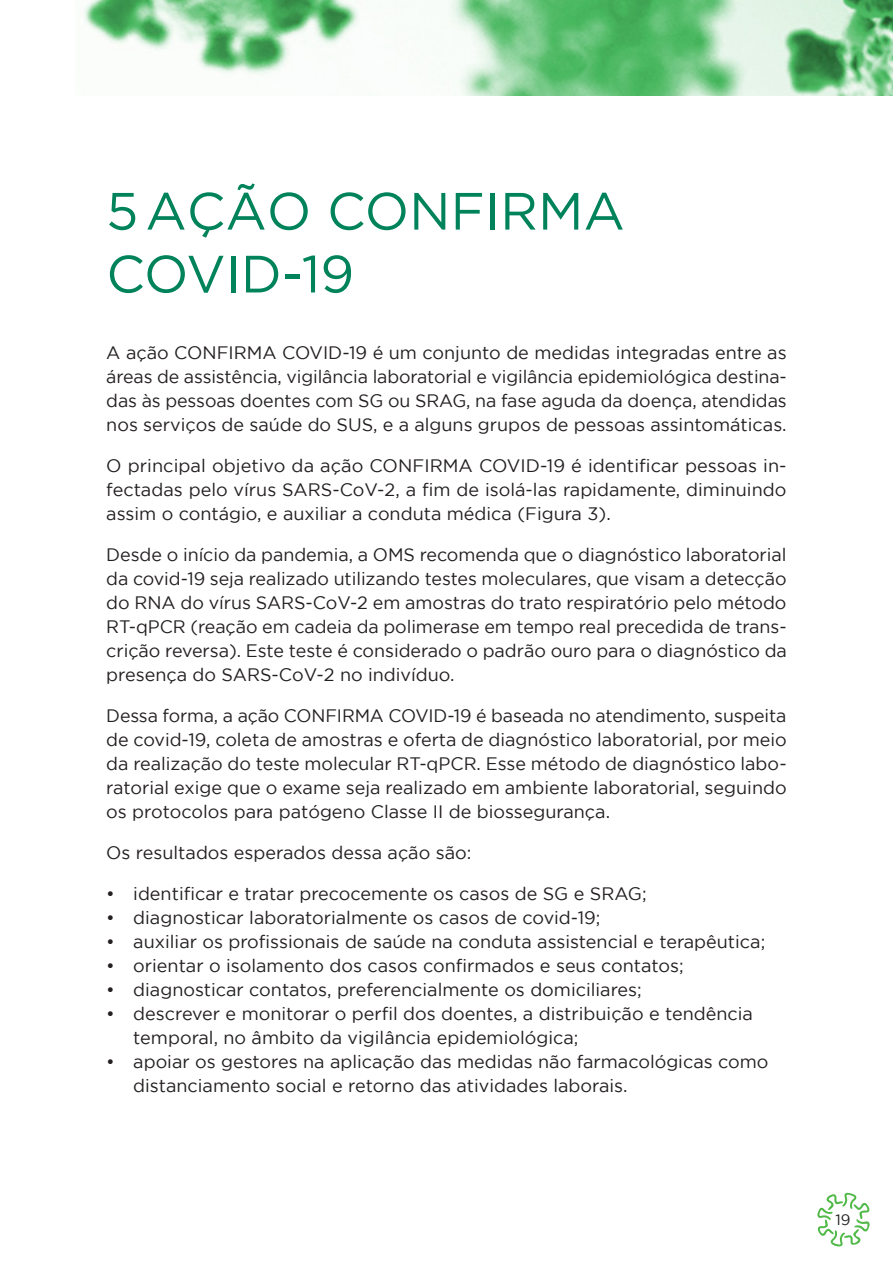
<style>
.page{position:relative;width:893px;height:1263px;background:#fff}
.page>*{position:absolute;margin:0;border:0;box-sizing:border-box;transform-origin:0 0}
.t1{font:52.35px/62.8px "Gotham";color:#00835a}
.t2{font:18px/24px "Gotham";color:#231f20;text-align:justify}
.t3{font:15px "Gotham";color:#231f20}
</style>
<div class="page">
<svg style="left:817px;top:1192px;width:53px;height:54px"></svg>
<img style="left:84px;top:0;width:809px;height:96px">
<h1 class="t1" style="left:106px;top:179px;width:520px">5AÇÃO CONFIRMA<br>COVID-19</h1>
<p class="t2" style="left:106px;top:340px;width:682px">A ação CONFIRMA COVID-19 é um conjunto de medidas integradas entre as áreas de assistência, vigilância laboratorial e vigilância epidemiológica destina&shy;das às pessoas doentes com SG ou SRAG, na fase aguda da doença, atendidas nos serviços de saúde do SUS, e a alguns grupos de pessoas assintomáticas.</p>
<p class="t2" style="left:106px;top:453px;width:682px">O principal objetivo da ação CONFIRMA COVID-19 é identificar pessoas in&shy;fectadas pelo vírus SARS-CoV-2, a fim de isolá-las rapidamente, diminuindo assim o contágio, e auxiliar a conduta médica (Figura 3).</p>
<p class="t2" style="left:106px;top:542px;width:682px">Desde o início da pandemia, a OMS recomenda que o diagnóstico laboratorial da covid-19 seja realizado utilizando testes moleculares, que visam a detecção do RNA do vírus SARS-CoV-2 em amostras do trato respiratório pelo método RT-qPCR (reação em cadeia da polimerase em tempo real precedida de trans&shy;crição reversa). Este teste é considerado o padrão ouro para o diagnóstico da presença do SARS-CoV-2 no indivíduo.</p>
<p class="t2" style="left:106px;top:703px;width:682px">Dessa forma, a ação CONFIRMA COVID-19 é baseada no atendimento, suspeita de covid-19, coleta de amostras e oferta de diagnóstico laboratorial, por meio da realização do teste molecular RT-qPCR. Esse método de diagnóstico labo&shy;ratorial exige que o exame seja realizado em ambiente laboratorial, seguindo os protocolos para patógeno Classe II de biossegurança.</p>
<p class="t2" style="left:106px;top:840px;width:367px">Os resultados esperados dessa ação são:</p>
<p class="t2" style="left:106px;top:881px;width:542px">• identificar e tratar precocemente os casos de SG e SRAG;</p>
<p class="t2" style="left:106px;top:905px;width:496px">• diagnosticar laboratorialmente os casos de covid-19;</p>
<p class="t2" style="left:106px;top:929px;width:660px">• auxiliar os profissionais de saúde na conduta assistencial e terapêutica;</p>
<p class="t2" style="left:106px;top:953px;width:579px">• orientar o isolamento dos casos confirmados e seus contatos;</p>
<p class="t2" style="left:106px;top:977px;width:537px">• diagnosticar contatos, preferencialmente os domiciliares;</p>
<p class="t2" style="left:133px;top:1001px;width:621px;text-indent:-27px">• descrever e monitorar o perfil dos doentes, a distribuição e tendência temporal, no âmbito da vigilância epidemiológica;</p>
<p class="t2" style="left:133px;top:1049px;width:637px;text-indent:-27px">• apoiar os gestores na aplicação das medidas não farmacológicas como distanciamento social e retorno das atividades laborais.</p>
<p class="t3" style="left:835px;top:1211px;width:17px">19</p>
</div>
